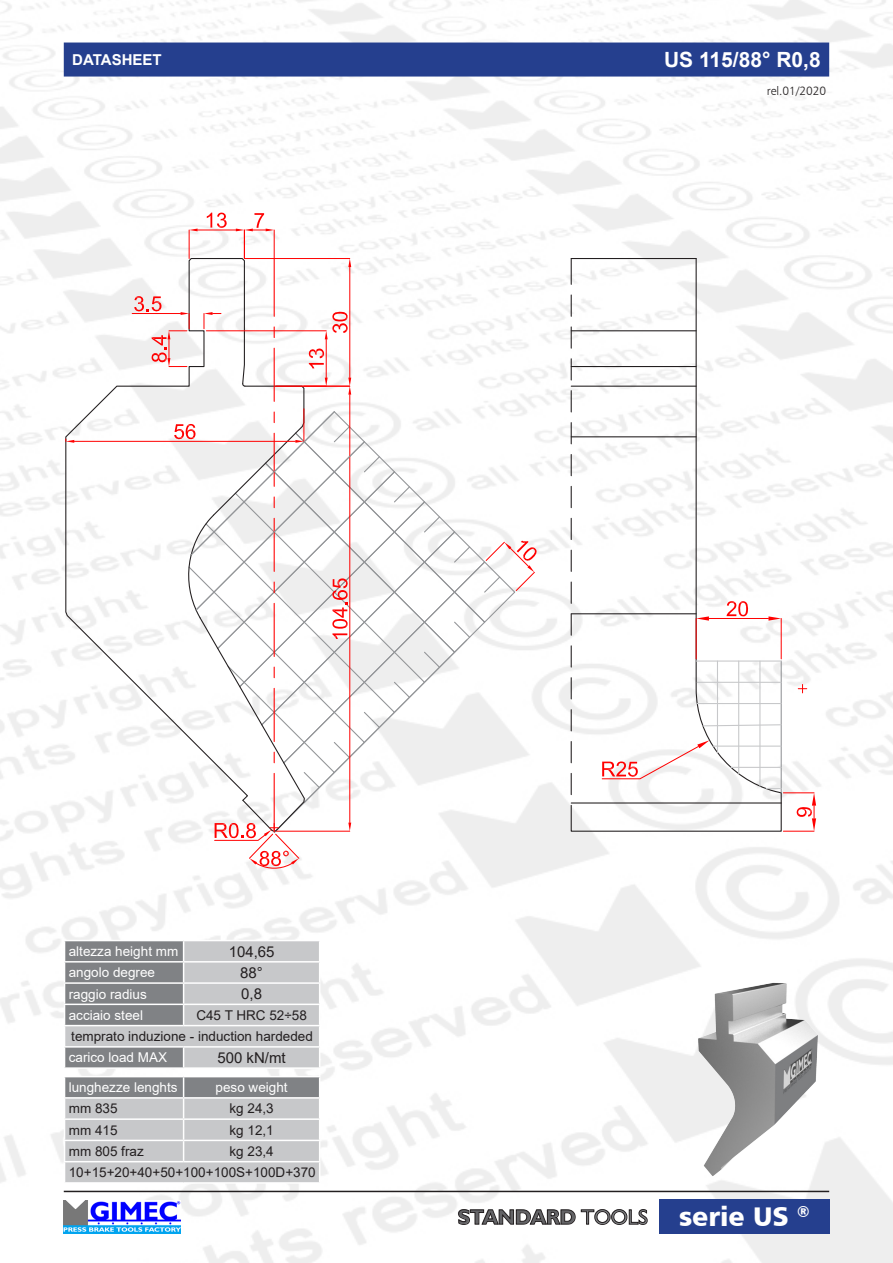
<style>
.page{position:relative;width:893px;height:1263px;background:#fff}
.page>*{position:absolute;margin:0;border:0;box-sizing:border-box;transform-origin:0 0}
.t1{font:27px "Humanist 777 BT Black B";color:#fff}
.t2{font:700 21px "Humanist 521 BT";color:#636366}
.t3{font:700 21px "Arial";color:#fff}
.t4{font:15px "Arial";color:#231f20}
.t5{font:700 15px "Arial";color:#fff}
.t6{font:13.5px "Arial";color:#231f20}
.t7{font:13.5px "Arial";color:#fff}
.t8{font:12px "Humanist 777 BT Light B";color:#231f20}
.s1{font-weight:400;color:#808285}
</style>
<div class="page">
<img style="left:0;top:0;width:893px;height:1263px">
<div style="left:659px;top:1199px;width:170px;height:34px;background:#253f8e"></div>
<svg style="left:458px;top:1209px;width:190px;height:16px"></svg>
<div style="left:64px;top:43px;width:765px;height:34px;background:#253f8e"></div>
<hr style="left:64px;top:1182px;width:120px;height:2px;background:#fff">
<hr style="left:184px;top:1182px;width:136px;height:2px;background:#fff">
<svg style="left:64px;top:940px;width:256px;height:242px;background:#babbbd"></svg>
<hr style="left:64px;top:1046px;width:120px;height:1px;background:#fff">
<hr style="left:184px;top:1046px;width:136px;height:1px;background:#fff">
<img style="left:64px;top:1200px;width:117px;height:34px">
<hr style="left:64px;top:1191px;width:765px;height:1px;background:#231f20">
<img style="left:618px;top:971px;width:275px;height:213px">
<svg style="left:65px;top:257px;width:184px;height:545px"></svg>
<hr style="left:74px;top:441px;width:221px;height:1px;background:#f00">
<svg style="left:66px;top:439px;width:8px;height:4px"></svg>
<hr style="left:198px;top:230px;width:38px;height:1px;background:#f00">
<svg style="left:189px;top:229px;width:9px;height:29px"></svg>
<svg style="left:236px;top:213px;width:39px;height:45px"></svg>
<svg style="left:207px;top:213px;width:22px;height:17px"></svg>
<hr style="left:132px;top:313px;width:49px;height:1px;background:#f00">
<svg style="left:204px;top:312px;width:17px;height:17px"></svg>
<svg style="left:134px;top:296px;width:56px;height:71px"></svg>
<hr style="left:244px;top:258px;width:106px;height:1px;background:#f00">
<hr style="left:349px;top:267px;width:1px;height:111px;background:#f00">
<svg style="left:348px;top:258px;width:3px;height:9px"></svg>
<hr style="left:274px;top:348px;width:1px;height:53px;background:#f00">
<hr style="left:274px;top:258px;width:1px;height:58px;background:#f00">
<hr style="left:206px;top:330px;width:120px;height:1px;background:#f00">
<hr style="left:326px;top:339px;width:1px;height:39px;background:#f00">
<svg style="left:325px;top:311px;width:25px;height:28px"></svg>
<svg style="left:309px;top:346px;width:17px;height:22px"></svg>
<hr style="left:571px;top:258px;width:125px;height:1px;background:#231f20">
<hr style="left:571px;top:330px;width:125px;height:1px;background:#231f20">
<hr style="left:571px;top:366px;width:125px;height:1px;background:#231f20">
<svg style="left:571px;top:259px;width:1px;height:25px"></svg>
<svg style="left:571px;top:295px;width:1px;height:21px"></svg>
<svg style="left:571px;top:327px;width:1px;height:21px"></svg>
<svg style="left:571px;top:359px;width:1px;height:21px"></svg>
<svg style="left:571px;top:391px;width:1px;height:21px"></svg>
<svg style="left:571px;top:423px;width:1px;height:21px"></svg>
<svg style="left:571px;top:454px;width:1px;height:22px"></svg>
<svg style="left:571px;top:486px;width:1px;height:22px"></svg>
<svg style="left:571px;top:518px;width:1px;height:21px"></svg>
<svg style="left:571px;top:550px;width:1px;height:21px"></svg>
<svg style="left:571px;top:582px;width:1px;height:21px"></svg>
<svg style="left:571px;top:614px;width:1px;height:21px"></svg>
<svg style="left:571px;top:646px;width:1px;height:21px"></svg>
<svg style="left:571px;top:678px;width:1px;height:21px"></svg>
<svg style="left:571px;top:710px;width:1px;height:21px"></svg>
<svg style="left:695px;top:257px;width:87px;height:483px"></svg>
<hr style="left:783px;top:792px;width:31px;height:1px;background:#f00">
<hr style="left:783px;top:831px;width:31px;height:1px;background:#f00">
<svg style="left:797px;top:793px;width:19px;height:38px"></svg>
<hr style="left:781px;top:618px;width:1px;height:41px;background:#f00">
<hr style="left:696px;top:618px;width:1px;height:41px;background:#f00">
<hr style="left:709px;top:618px;width:59px;height:1px;background:#f00">
<svg style="left:768px;top:616px;width:13px;height:5px"></svg>
<svg style="left:696px;top:616px;width:13px;height:5px"></svg>
<svg style="left:727px;top:601px;width:21px;height:17px"></svg>
<svg style="left:798px;top:684px;width:9px;height:9px"></svg>
<hr style="left:781px;top:661px;width:1px;height:132px;background:#939598">
<svg style="left:702px;top:724px;width:80px;height:3px"></svg>
<hr style="left:759px;top:661px;width:1px;height:125px;background:#c7c8ca">
<hr style="left:717px;top:661px;width:1px;height:91px;background:#c7c8ca">
<svg style="left:570px;top:740px;width:212px;height:92px"></svg>
<hr style="left:713px;top:745px;width:68px;height:2px;background:#c7c8ca">
<hr style="left:697px;top:703px;width:84px;height:1px;background:#c7c8ca">
<hr style="left:696px;top:660px;width:85px;height:2px;background:#c7c8ca">
<hr style="left:738px;top:661px;width:1px;height:113px;background:#c7c8ca">
<hr style="left:697px;top:682px;width:84px;height:1px;background:#c7c8ca">
<hr style="left:571px;top:802px;width:210px;height:1px;background:#231f20">
<hr style="left:571px;top:386px;width:125px;height:1px;background:#231f20">
<hr style="left:571px;top:436px;width:125px;height:1px;background:#231f20">
<hr style="left:571px;top:613px;width:125px;height:1px;background:#231f20">
<svg style="left:174px;top:378px;width:364px;height:491px"></svg>
<p class="t5" style="left:72px;top:49px;width:91px">DATASHEET</p>
<p class="t3" style="left:664px;top:45px;width:158px">US 115/88° R0,8</p>
<p class="t8" style="left:767px;top:83px;width:61px">rel.01/2020</p>
<p class="t7" style="left:69px;top:942px;width:111px">altezza height mm</p>
<p class="t4" style="left:229px;top:941px;width:47px">104,65</p>
<p class="t7" style="left:69px;top:963px;width:88px">angolo degree</p>
<p class="t4" style="left:240px;top:962px;width:24px">88°</p>
<p class="t7" style="left:69px;top:984px;width:80px">raggio radius</p>
<p class="t4" style="left:241px;top:983px;width:22px">0,8</p>
<p class="t7" style="left:69px;top:1006px;width:76px">acciaio steel</p>
<p class="t6" style="left:196px;top:1006px;width:112px">C45 T HRC 52÷58</p>
<p class="t6" style="left:71px;top:1027px;width:243px">temprato induzione - induction hardeded</p>
<p class="t7" style="left:69px;top:1048px;width:100px">carico load MAX</p>
<p class="t4" style="left:217px;top:1047px;width:70px">500 kN/mt</p>
<p class="t7" style="left:69px;top:1078px;width:110px">lunghezze lenghts</p>
<p class="t7" style="left:216px;top:1078px;width:74px">peso weight</p>
<p class="t6" style="left:69px;top:1099px;width:50px">mm 835</p>
<p class="t6" style="left:229px;top:1099px;width:46px">kg 24,3</p>
<p class="t6" style="left:69px;top:1121px;width:50px">mm 415</p>
<p class="t6" style="left:229px;top:1121px;width:46px">kg 12,1</p>
<p class="t6" style="left:69px;top:1142px;width:77px">mm 805 fraz</p>
<p class="t6" style="left:229px;top:1142px;width:46px">kg 23,4</p>
<p class="t6" style="left:69px;top:1163px;width:248px">10+15+20+40+50+100+100S+100D+370</p>
<p class="t2" style="left:458px;top:1204px;width:192px">STANDARD <span class="s1">TOOLS</span></p>
<p class="t1" style="left:679px;top:1200px;width:132px">serie US <sup>®</sup></p>
</div>
